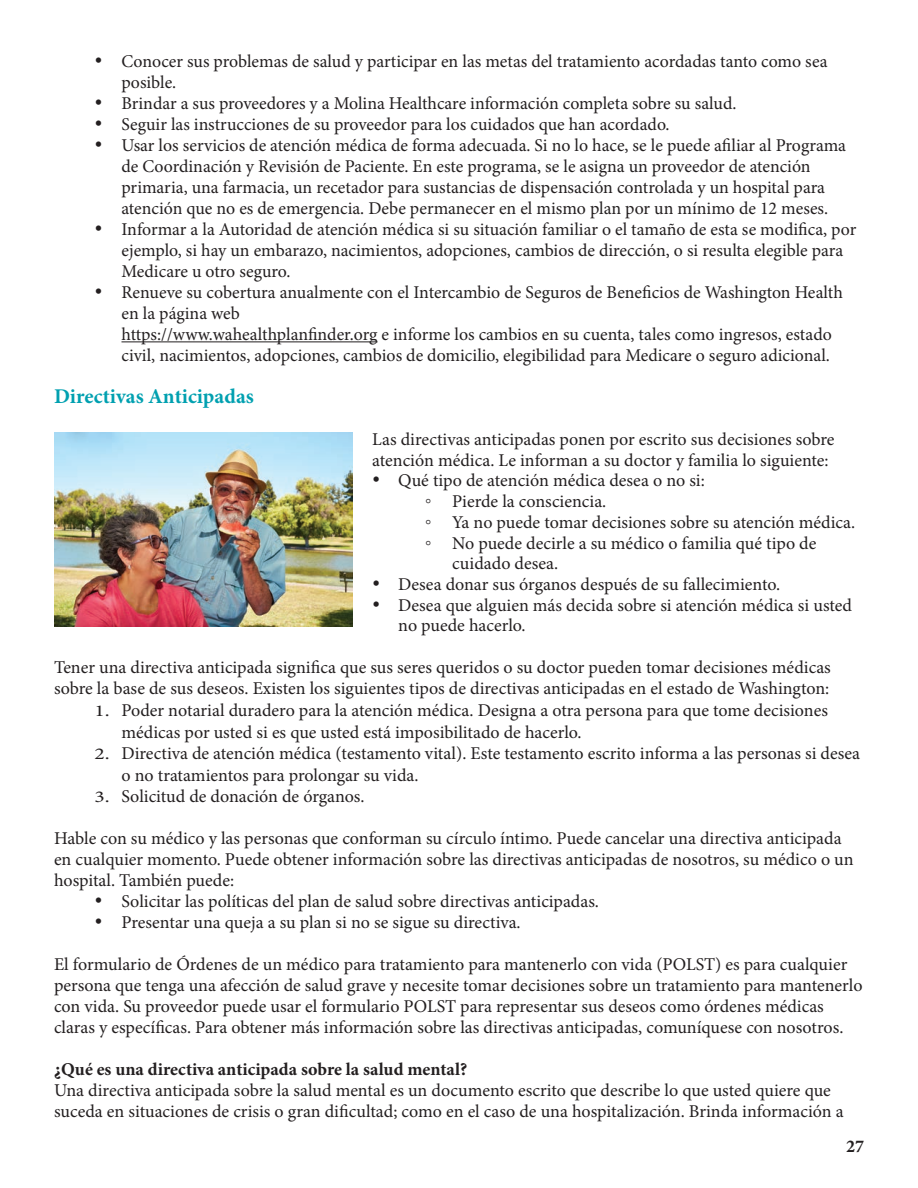
<style>
.page{position:relative;width:918px;height:1188px;background:#fff}
.page>*{position:absolute;margin:0;border:0;box-sizing:border-box;transform-origin:0 0}
.t1{font:700 21px "Minion Pro";color:#00a0b0}
.t2{font:18px/21px "Minion Pro";color:#231f20}
.t3{font:700 18px "Minion Pro";color:#231f20}
.s1{font-family:"Arial"}
.s2{font-size:16.5px}
</style>
<div class="page">
<hr style="left:122px;top:341px;width:256px;height:1px;background:#231f20">
<img style="left:54px;top:433px;width:298px;height:194px">
<p class="t2" style="left:122px;top:51px;width:708px;text-indent:-27px">• Conocer sus problemas de salud y participar en las metas del tratamiento acordadas tanto como sea posible.</p>
<p class="t2" style="left:94px;top:93px;width:643px">• Brindar a sus proveedores y a Molina Healthcare información completa sobre su salud.</p>
<p class="t2" style="left:94px;top:114px;width:577px">• Seguir las instrucciones de su proveedor para los cuidados que han acordado.</p>
<p class="t2" style="left:94px;top:135px;width:753px;text-align:center">• Usar los servicios de atención médica de forma adecuada. Si no lo hace, se le puede afiliar al Programa de Coordinación y Revisión de Paciente. En este programa, se le asigna un proveedor de atención primaria, una farmacia, un recetador para sustancias de dispensación controlada y un hospital para atención que no es de emergencia. Debe permanecer en el mismo plan por un mínimo de 12 meses.</p>
<p class="t2" style="left:122px;top:219px;width:736px;text-indent:-27px">• Informar a la Autoridad de atención médica si su situación familiar o el tamaño de esta se modifica, por ejemplo, si hay un embarazo, nacimientos, adopciones, cambios de dirección, o si resulta elegible para<br>Medicare u otro seguro.</p>
<p class="t2" style="left:122px;top:282px;width:723px;text-indent:-27px">• Renueve su cobertura anualmente con el Intercambio de Seguros de Beneficios de Washington Health en la página web<br>https://www.wahealthplanfinder.org e informe los cambios en su cuenta, tales como ingresos, estado civil, nacimientos, adopciones, cambios de domicilio, elegibilidad para Medicare o seguro adicional.</p>
<h2 class="t1" style="left:54px;top:382px;width:201px">Directivas Anticipadas</h2>
<p class="t2" style="left:372px;top:429px;width:464px">Las directivas anticipadas ponen por escrito sus decisiones sobre atención médica. Le informan a su doctor y familia lo siguiente:</p>
<p class="t2" style="left:372px;top:470px;width:334px">• Qué tipo de atención médica desea o no si:</p>
<p class="t2" style="left:425px;top:491px;width:183px"><span class="s1">◦</span> Pierde la consciencia.</p>
<p class="t2" style="left:425px;top:512px;width:432px"><span class="s1">◦</span> Ya no puede tomar decisiones sobre su atención médica.</p>
<p class="t2" style="left:452px;top:533px;width:366px;text-indent:-27px"><span class="s1">◦</span> No puede decirle a su médico o familia qué tipo de cuidado desea.</p>
<p class="t2" style="left:372px;top:574px;width:409px">• Desea donar sus órganos después de su fallecimiento.</p>
<p class="t2" style="left:398px;top:595px;width:455px;text-indent:-26px">• Desea que alguien más decida sobre si atención médica si usted no puede hacerlo.</p>
<p class="t2" style="left:54px;top:657px;width:778px">Tener una directiva anticipada significa que sus seres queridos o su doctor pueden tomar decisiones médicas sobre la base de sus deseos. Existen los siguientes tipos de directivas anticipadas en el estado de Washington:</p>
<p class="t2" style="left:122px;top:700px;width:708px;line-height:21.6px;text-indent:-27px"><span class="s2">1.</span> Poder notarial duradero para la atención médica. Designa a otra persona para que tome decisiones médicas por usted si es que usted está imposibilitado de hacerlo.</p>
<p class="t2" style="left:122px;top:743px;width:740px;line-height:21.6px;text-indent:-27px"><span class="s2">2.</span> Directiva de atención médica (testamento vital). Este testamento escrito informa a las personas si desea o no tratamientos para prolongar su vida.</p>
<p class="t2" style="left:94px;top:786px;width:272px"><span class="s2">3.</span> Solicitud de donación de órganos.</p>
<p class="t2" style="left:54px;top:828px;width:801px">Hable con su médico y las personas que conforman su círculo íntimo. Puede cancelar una directiva anticipada en cualquier momento. Puede obtener información sobre las directivas anticipadas de nosotros, su médico o un hospital. También puede:</p>
<p class="t2" style="left:94px;top:891px;width:506px">• Solicitar las políticas del plan de salud sobre directivas anticipadas.</p>
<p class="t2" style="left:94px;top:912px;width:428px">• Presentar una queja a su plan si no se sigue su directiva.</p>
<p class="t2" style="left:54px;top:954px;width:810px">El formulario de Órdenes de un médico para tratamiento para mantenerlo con vida (POLST) es para cualquier persona que tenga una afección de salud grave y necesite tomar decisiones sobre un tratamiento para mantenerlo con vida. Su proveedor puede usar el formulario POLST para representar sus deseos como órdenes médicas claras y específicas. Para obtener más información sobre las directivas anticipadas, comuníquese con nosotros.</p>
<h2 class="t3" style="left:54px;top:1057px;width:415px">¿Qué es una directiva anticipada sobre la salud mental?</h2>
<p class="t2" style="left:54px;top:1080px;width:791px">Una directiva anticipada sobre la salud mental es un documento escrito que describe lo que usted quiere que suceda en situaciones de crisis o gran dificultad; como en el caso de una hospitalización. Brinda información a</p>
<p class="t3" style="left:846px;top:1133px;width:19px">27</p>
</div>
